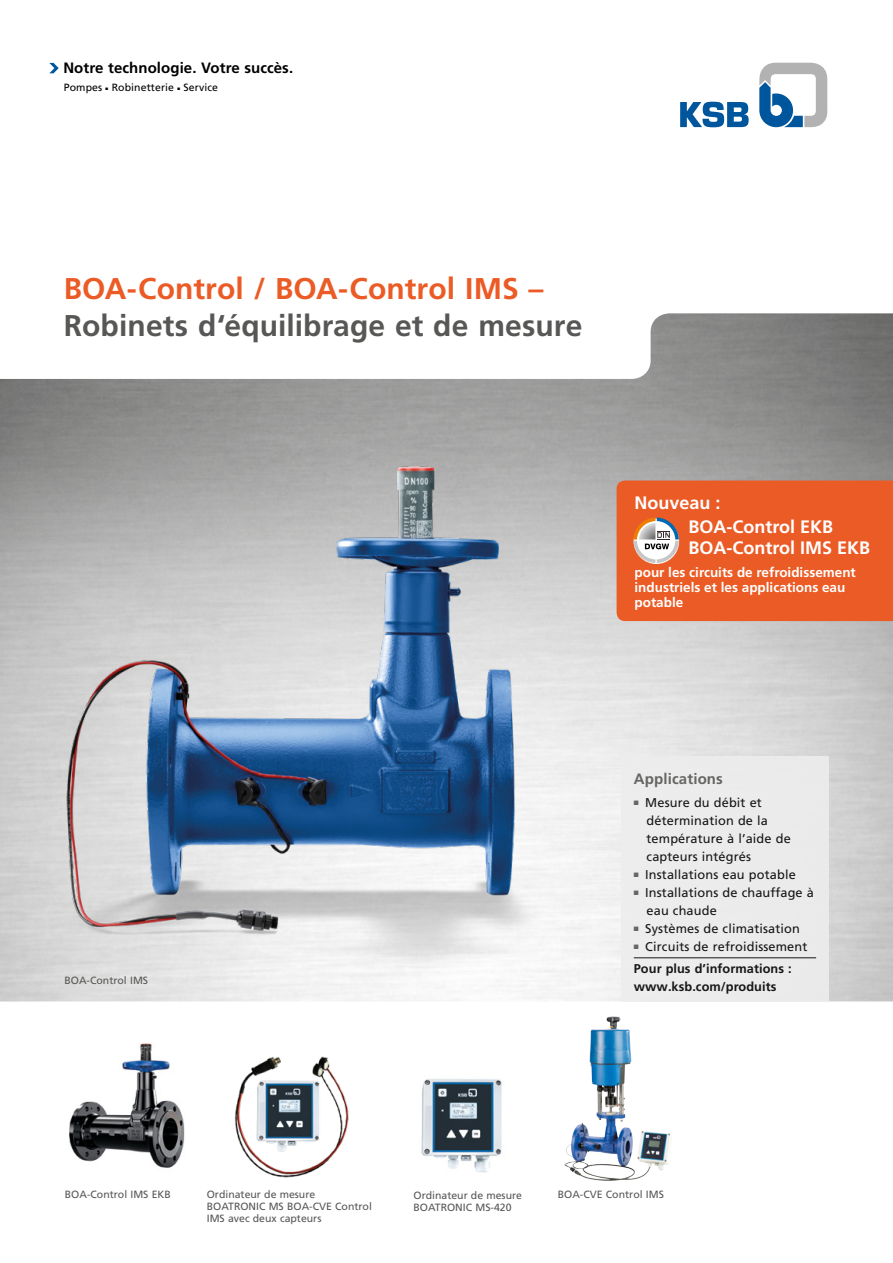
<style>
.page{position:relative;width:893px;height:1263px;background:#fff}
.page>*{position:absolute;margin:0;border:0;box-sizing:border-box;transform-origin:0 0}
._01_Heading_Title{font:700 30px/37.5px "Frutiger LT Pro";letter-spacing:.005em;color:#575756}
.Teaser{font:700 18px "Frutiger LT Pro";color:#fff}
._13_Claim{font:700 15px "Frutiger LT Pro";letter-spacing:.005em;color:#000}
.t1{font:700 15px "Frutiger LT Pro";letter-spacing:.01em;color:#575756}
.Teaser-2{font:700 13.5px/15px "Frutiger LT Pro";color:#fff}
.t2{font:12.75px/18px "Frutiger LT Pro";letter-spacing:.01em;color:#000}
.t3{font:700 12.75px "Frutiger LT Pro";letter-spacing:.005em;color:#000}
.t4{font:10.5px/12px "Frutiger LT Pro";color:#575756}
._12_Activity_profile{font:10.5px "Frutiger LT Pro";letter-spacing:.01em;color:#000}
.s1{color:#eb5b25}
.s2{color:#575756}
.s3{font-weight:700}
</style>
<div class="page">
<img style="left:0;top:313px;width:893px;height:688px">
<svg style="left:759px;top:62px;width:69px;height:65px"></svg>
<svg style="left:680px;top:102px;width:69px;height:26px"></svg>
<svg style="left:49px;top:63px;width:10px;height:10px"></svg>
<img style="left:566px;top:1016px;width:46px;height:147px">
<img style="left:234px;top:1056px;width:115px;height:122px">
<img style="left:421px;top:1079px;width:81px;height:94px">
<div style="left:621px;top:756px;width:208px;height:246px;background:#ededed"></div>
<hr style="left:634px;top:957px;width:182px;height:1px;background:#000">
<div style="left:751px;top:480px;width:142px;height:141px;background:#eb5b25"></div>
<img style="left:53px;top:443px;width:698px;height:543px">
<img style="left:69px;top:1043px;width:116px;height:125px">
<p class="_13_Claim" style="left:63px;top:59px;width:231px">Notre technologie. Votre succès.</p>
<p class="_12_Activity_profile" style="left:64px;top:81px;width:156px">Pompes ■ Robinetterie ■ Service</p>
<p class="_01_Heading_Title" style="left:64px;top:270px;width:520px"><span class="s1">BOA-Control / BOA-Control IMS –<br></span>Robinets d‘équilibrage et de mesure</p>
<p class="Teaser" style="left:634px;top:492px;width:88px">Nouveau :</p>
<p class="Teaser" style="left:688px;top:516px;width:146px">BOA-Control EKB</p>
<p class="Teaser" style="left:688px;top:537px;width:183px">BOA-Control IMS EKB</p>
<p class="Teaser-2" style="left:634px;top:565px;width:223px">pour les circuits de refroidissement industriels et les applications eau potable</p>
<p class="t4" style="left:64px;top:974px;width:85px">BOA-Control IMS</p>
<p class="t1" style="left:634px;top:770px;width:91px">Applications</p>
<p class="t2" style="left:647px;top:793px;width:146px;text-indent:-13px"><span class="s2">■</span> Mesure du débit et détermination de la température à l’aide de capteurs intégrés</p>
<p class="t2" style="left:634px;top:865px;width:163px"><span class="s2">■</span> Installations eau potable</p>
<p class="t2" style="left:647px;top:883px;width:169px;text-indent:-13px"><span class="s2">■</span> Installations de chauffage à eau chaude</p>
<p class="t2" style="left:634px;top:919px;width:168px"><span class="s2">■</span> Systèmes de climatisation</p>
<p class="t2" style="left:634px;top:935px;width:175px;line-height:22.2px"><span class="s2">■</span> Circuits de refroidissement<br><span class="s3">Pour plus d’informations :</span></p>
<p class="t3" style="left:634px;top:979px;width:144px">www.ksb.com/produits</p>
<p class="t4" style="left:65px;top:1189px;width:108px">BOA-Control IMS EKB</p>
<p class="t4" style="left:207px;top:1189px;width:110px">Ordinateur de mesure</p>
<p class="t4" style="left:558px;top:1189px;width:108px">BOA-CVE Control IMS</p>
<p class="t4" style="left:207px;top:1201px;width:167px">BOATRONIC MS BOA-CVE Control<br>IMS avec deux capteurs</p>
<p class="t4" style="left:413px;top:1189px;width:110px">Ordinateur de mesure<br>BOATRONIC MS-420</p>
</div>
